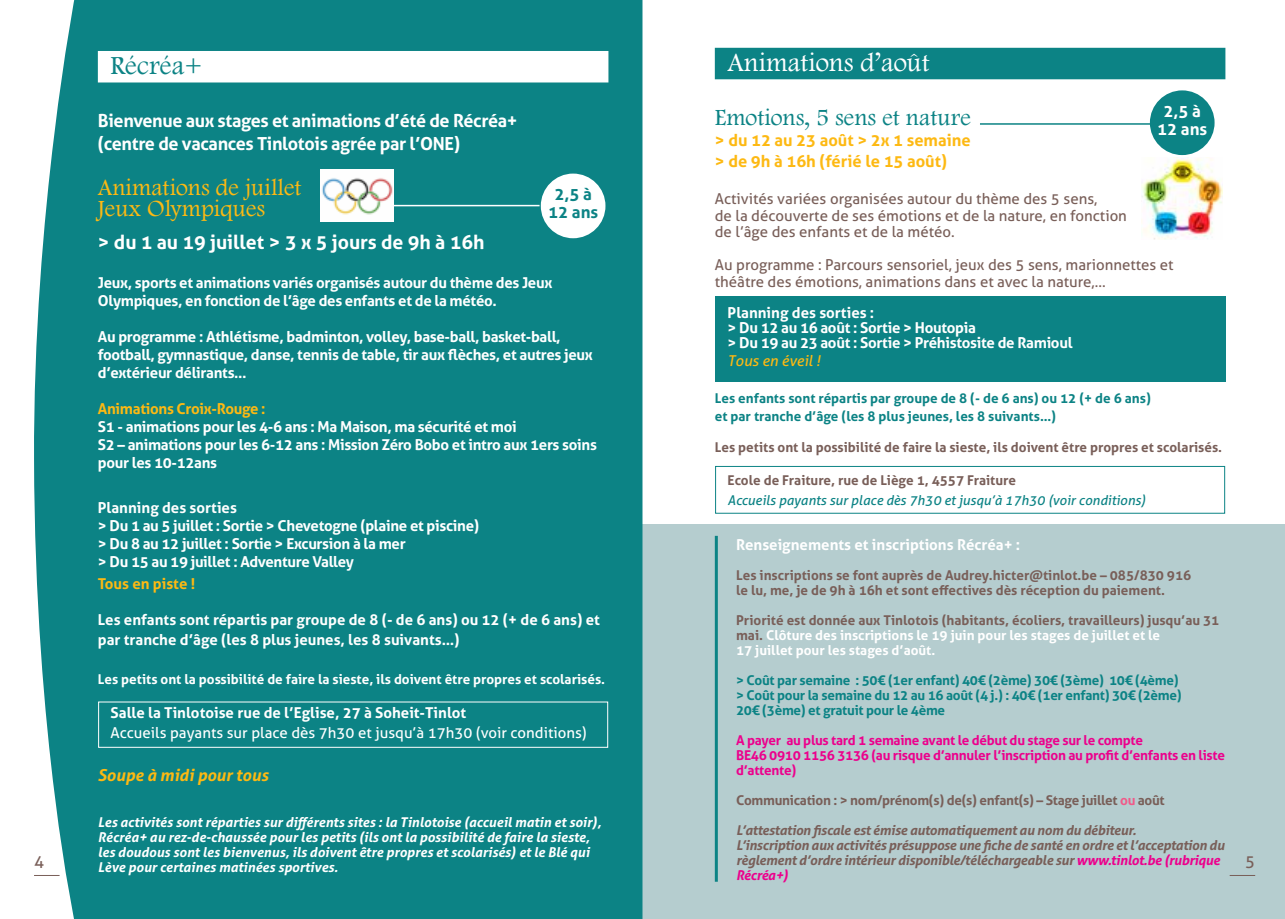
<style>
.page{position:relative;width:1285px;height:919px;background:#fff}
.page>*{position:absolute;margin:0;border:0;box-sizing:border-box;transform-origin:0 0}
.t1{font:27px "Footlight MT Light";color:#fff}
.t2{font:27px "Footlight MT Light";color:#0c8385}
.t3{font:24px/21px "Footlight MT Light";color:#fdb913}
.t4{font:24px "Footlight MT Light";color:#0c8385}
.t5{font:700 19.5px "Aller";color:#fff}
.t6{font:700 18px/22.5px "Aller";letter-spacing:-.02em;color:#fff}
.t7{font:700 16.8px/18px "Aller";color:#0c8385;text-align:center}
.t8{font:700 16.8px/18px "Aller";color:#fff;text-align:center}
.t9{font:700 16.5px/21px "Aller";color:#fdb913}
.t10{font:italic 700 16.5px "Aller";color:#fdb913}
.t11{font:16.5px "Aller";color:#795f59}
.t12{font:700 15px/18px "Aller";letter-spacing:-.02em;color:#fff}
.t13{font:15px/16.5px "Aller";color:#795f59}
.t14{font:700 15px/19.5px "Aller";color:#fff}
.t15{font:15px "Aller";color:#fff}
.t16{font:700 15px "Aller";letter-spacing:-.02em;color:#fdb913}
.t17{font:700 15px "Aller";color:#fdb913}
.t18{font:italic 15px "Aller";color:#fdb913}
.t19{font:italic 700 13.5px/15px "Aller";color:#fff}
.t20{font:700 13.5px/15px "Aller";color:#fff}
.t21{font:700 13.5px/15px "Aller";color:#795f59}
.t22{font:italic 700 13.5px/15px "Aller";letter-spacing:-.02em;color:#795f59}
.t23{font:700 13.5px/15px "Aller";letter-spacing:-.02em;color:#0c8385}
.t24{font:700 13.5px/15px "Aller";letter-spacing:-.02em;color:#ec008c}
.t25{font:700 13.5px/18px "Aller";color:#0c8385}
.t26{font:700 13.5px "Aller";letter-spacing:-.02em;color:#795f59}
.t27{font:italic 13.5px "Aller";color:#0c8385}
.s1{color:#795f59}
.s2{color:#f05a89}
.s3{color:#ec008c}
</style>
<div class="page">
<div style="left:642px;top:524px;width:642px;height:394px;background:#b5cdcf"></div>
<div style="left:34px;top:0;width:608px;height:918px;background:#0c8385"></div>
<div style="left:98px;top:51px;width:510px;height:31px;background:#fff"></div>
<hr style="left:385px;top:205px;width:154px;height:1px;background:#fff">
<div style="left:540px;top:173px;width:65px;height:65px;background:#fff;border-radius:50%"></div>
<img style="left:320px;top:169px;width:73px;height:52px">
<div style="left:714px;top:297px;width:511px;height:85px;background:#0c8385"></div>
<div style="left:715px;top:466px;width:509px;height:47px;border:1px solid #0c8385"></div>
<div style="left:714px;top:48px;width:511px;height:31px;background:#0c8385"></div>
<hr style="left:979px;top:123px;width:177px;height:2px;background:#0c8385">
<div style="left:1149px;top:90px;width:65px;height:65px;background:#0c8385;border-radius:50%"></div>
<hr style="left:714px;top:536px;width:3px;height:345px;background:#0c8385">
<img style="left:1141px;top:157px;width:81px;height:82px">
<svg style="left:34px;top:875px;width:26px;height:1px"></svg>
<svg style="left:1229px;top:875px;width:25px;height:1px"></svg>
<h1 class="t1" style="left:727px;top:46px;width:204px">Animations d’août</h1>
<h2 class="t4" style="left:714px;top:103px;width:257px">Emotions, 5 sens et nature</h2>
<p class="t9" style="left:714px;top:129px;width:257px">&gt; du 12 au 23 août &gt; 2x 1 semaine &gt; de 9h à 16h (férié le 15 août)</p>
<p class="t13" style="left:714px;top:191px;width:413px">Activités variées organisées autour du thème des 5 sens,<br>de la découverte de ses émotions et de la nature, en fonction de l’âge des enfants et de la météo.</p>
<p class="t13" style="left:714px;top:257px;width:460px">Au programme : Parcours sensoriel, jeux des 5 sens, marionnettes et théâtre des émotions, animations dans et avec la nature,…</p>
<p class="t12" style="left:727px;top:305px;width:346px;line-height:15px">Planning des sorties :<br>&gt; Du 12 au 16 août : Sortie &gt; Houtopia<br>&gt; Du 19 au 23 août : Sortie &gt; Préhistosite de Ramioul</p>
<p class="t18" style="left:727px;top:352px;width:94px">Tous en éveil !</p>
<p class="t25" style="left:714px;top:388px;width:437px">Les enfants sont répartis par groupe de 8 (- de 6 ans) ou 12 (+ de 6 ans) et par tranche d’âge (les 8 plus jeunes, les 8 suivants…)</p>
<p class="t21" style="left:714px;top:439px;width:508px">Les petits ont la possibilité de faire la sieste, ils doivent être propres et scolarisés.</p>
<p class="t21" style="left:727px;top:472px;width:290px">Ecole de Fraiture, rue de Liège 1, 4557 Fraiture</p>
<p class="t27" style="left:727px;top:491px;width:419px">Accueils payants sur place dès 7h30 et jusqu’à 17h30 (voir conditions)</p>
<p class="t14" style="left:736px;top:534px;width:286px">Renseignements et inscriptions Récréa+ :</p>
<p class="t21" style="left:736px;top:567px;width:456px">Les inscriptions se font auprès de Audrey.hicter@tinlot.be – 085/830 916 le lu, me, je de 9h à 16h et sont effectives dès réception du paiement.</p>
<p class="t20" style="left:736px;top:612px;width:484px"><span class="s1">Priorité est donnée aux Tinlotois (habitants, écoliers, travailleurs) jusqu’au 31 mai.</span> Clôture des inscriptions le 19 juin pour les stages de juillet et le<br>17 juillet pour les stages d’août.</p>
<p class="t23" style="left:736px;top:672px;width:447px">&gt; Coût par semaine : 50€ (1er enfant) 40€ (2ème) 30€ (3ème) 10€ (4ème) &gt; Coût pour la semaine du 12 au 16 août (4 j.) : 40€ (1er enfant) 30€ (2ème)<br>20€ (3ème) et gratuit pour le 4ème</p>
<p class="t24" style="left:736px;top:732px;width:490px">A payer au plus tard 1 semaine avant le début du stage sur le compte<br>BE46 0910 1156 3136 (au risque d’annuler l’inscription au profit d’enfants en liste d’attente)</p>
<p class="t26" style="left:736px;top:791px;width:430px">Communication : &gt; nom/prénom(s) de(s) enfant(s) – Stage juillet <span class="s2">ou</span> août</p>
<p class="t22" style="left:736px;top:822px;width:490px">L’attestation fiscale est émise automatiquement au nom du débiteur.<br>L’inscription aux activités présuppose une fiche de santé en ordre et l’acceptation du règlement d’ordre intérieur disponible/téléchargeable sur <span class="s3">www.tinlot.be (rubrique Récréa+)</span></p>
<h1 class="t2" style="left:111px;top:49px;width:93px">Récréa+</h1>
<p class="t6" style="left:98px;top:109px;width:421px">Bienvenue aux stages et animations d’été de Récréa+ (centre de vacances Tinlotois agrée par l’ONE)</p>
<h2 class="t3" style="left:98px;top:176px;width:205px">Animations de juillet<br>Jeux Olympiques</h2>
<h3 class="t5" style="left:98px;top:230px;width:388px">&gt; du 1 au 19 juillet &gt; 3 x 5 jours de 9h à 16h</h3>
<p class="t12" style="left:98px;top:273px;width:456px">Jeux, sports et animations variés organisés autour du thème des Jeux<br>Olympiques, en fonction de l’âge des enfants et de la météo.</p>
<p class="t12" style="left:98px;top:327px;width:496px">Au programme : Athlétisme, badminton, volley, base-ball, basket-ball, football, gymnastique, danse, tennis de table, tir aux flèches, et autres jeux d’extérieur délirants…</p>
<p class="t16" style="left:98px;top:399px;width:169px">Animations Croix-Rouge :</p>
<p class="t12" style="left:98px;top:417px;width:500px">S1 - animations pour les 4-6 ans : Ma Maison, ma sécurité et moi<br>S2 – animations pour les 6-12 ans : Mission Zéro Bobo et intro aux 1ers soins pour les 10-12ans</p>
<p class="t12" style="left:98px;top:498px;width:383px">Planning des sorties<br>&gt; Du 1 au 5 juillet : Sortie &gt; Chevetogne (plaine et piscine) &gt; Du 8 au 12 juillet : Sortie &gt; Excursion à la mer<br>&gt; Du 15 au 19 juillet : Adventure Valley</p>
<p class="t17" style="left:98px;top:574px;width:99px">Tous en piste !</p>
<p class="t14" style="left:98px;top:610px;width:503px">Les enfants sont répartis par groupe de 8 (- de 6 ans) ou 12 (+ de 6 ans) et par tranche d’âge (les 8 plus jeunes, les 8 suivants…)</p>
<p class="t20" style="left:98px;top:671px;width:508px">Les petits ont la possibilité de faire la sieste, ils doivent être propres et scolarisés.</p>
<p class="t14" style="left:111px;top:703px;width:357px">Salle la Tinlotoise rue de l’Eglise, 27 à Soheit-Tinlot</p>
<p class="t15" style="left:111px;top:723px;width:477px">Accueils payants sur place dès 7h30 et jusqu’à 17h30 (voir conditions)</p>
<p class="t10" style="left:98px;top:765px;width:172px">Soupe à midi pour tous</p>
<p class="t19" style="left:98px;top:814px;width:505px">Les activités sont réparties sur différents sites : la Tinlotoise (accueil matin et soir), Récréa+ au rez-de-chaussée pour les petits (ils ont la possibilité de faire la sieste, les doudous sont les bienvenus, ils doivent être propres et scolarisés) et le Blé qui Lève pour certaines matinées sportives.</p>
<p class="t8" style="left:1156px;top:102px;width:52px">2,5 à<br>12 ans</p>
<p class="t7" style="left:548px;top:185px;width:52px">2,5 à<br>12 ans</p>
<p class="t11" style="left:34px;top:851px;width:11px">4</p>
<p class="t11" style="left:1244px;top:851px;width:11px">5</p>
</div>
